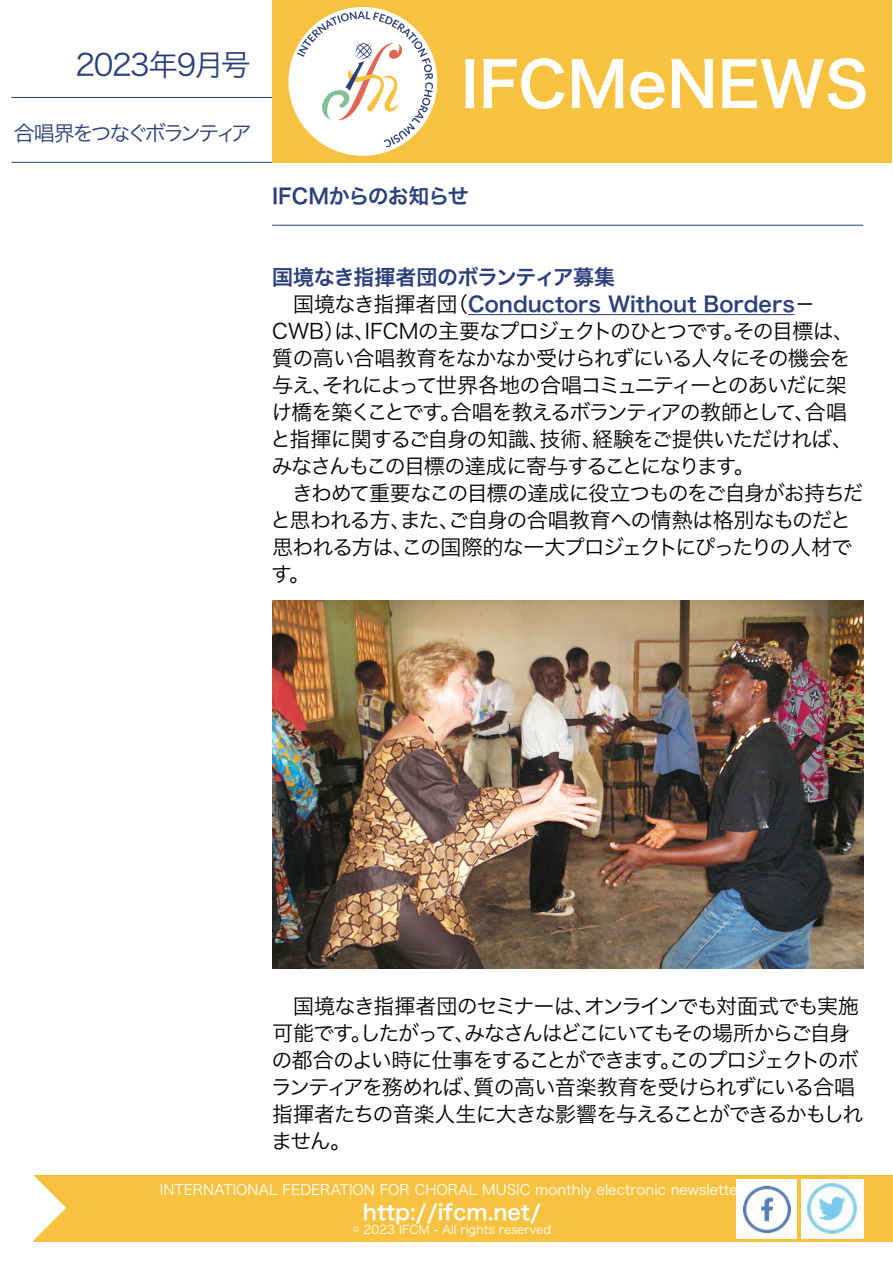
<style>
.page{position:relative;width:893px;height:1263px;background:#fff}
.page>*{position:absolute;margin:0;border:0;box-sizing:border-box;transform-origin:0 0}
.t1{font:61.5px "Hira Kaku Pro W6";color:#fff}
.t2{font:30px "Hira Kaku Pro W3";letter-spacing:-.05em;color:#2a3f7c}
.t3{font:21px/27px "Hira Kaku Pro W3";letter-spacing:-.065em;color:#000}
.t4{font:21px/27px "Hira Kaku Pro W6";color:#2a3f7c}
.t5{font:21px "Hira Kaku Pro W6";color:#fff}
.t6{font:21px "Hira Kaku Pro W3";letter-spacing:-.14em;color:#2a3f7c}
.t7{font:21px "Hira Kaku Pro W6";letter-spacing:-.03em;color:#2a3f7c}
.t8{font:14.25px "Hira Kaku Pro W3";color:#fff}
.t9{font:12px "Hira Kaku Pro W3";color:#fff}
.s1{font-family:"Hira Kaku Pro W3";color:#000}
</style>
<div class="page">
<hr style="left:272px;top:225px;width:591px;height:1px;background:#2a3f7c">
<hr style="left:468px;top:314px;width:326px;height:1px;background:#2a3f7c">
<div style="left:33px;top:1176px;width:860px;height:66px;background:#f6c240"></div>
<svg style="left:33px;top:1175px;width:33px;height:66px"></svg>
<img style="left:737px;top:1179px;width:59px;height:60px">
<img style="left:801px;top:1179px;width:62px;height:60px">
<hr style="left:11px;top:97px;width:261px;height:1px;background:#2a3f7c">
<hr style="left:11px;top:162px;width:261px;height:1px;background:#2a3f7c">
<div style="left:272px;top:0;width:619px;height:163px;background:#f6c240"></div>
<div style="left:288px;top:7px;width:149px;height:149px;background:#fff;border-radius:50%"></div>
<svg style="left:297px;top:11px;width:136px;height:136px"></svg>
<img style="left:272px;top:600px;width:591px;height:369px">
<h2 class="t2" style="left:76px;top:38px;width:177px">2023年9月号</h2>
<p class="t6" style="left:14px;top:114px;width:239px">合唱界をつなぐボランティア</p>
<h1 class="t1" style="left:461px;top:29px;width:409px">IFCMeNEWS</h1>
<p class="t7" style="left:272px;top:177px;width:198px">IFCMからのお知らせ</p>
<p class="t4" style="left:272px;top:262px;width:545px">国境なき指揮者団のボランティア募集<br><span class="s1">　国境なき指揮者団（</span>Conductors Without Borders<span class="s1">－</span></p>
<p class="t3" style="left:270px;top:316px;width:595px">CWB）は、IFCMの主要なプロジェクトのひとつです。その目標は、質の高い合唱教育をなかなか受けられずにいる人々にその機会を与え、それによって世界各地の合唱コミュニティーとのあいだに架け橋を築くことです。合唱を教えるボランティアの教師として、合唱と指揮に関するご自身の知識、技術、経験をご提供いただければ、みなさんもこの目標の達成に寄与することになります。<br>　きわめて重要なこの目標の達成に役立つものをご自身がお持ちだと思われる方、また、ご自身の合唱教育への情熱は格別なものだと思われる方は、この国際的な一大プロジェクトにぴったりの人材です。</p>
<p class="t3" style="left:271px;top:991px;width:594px">　国境なき指揮者団のセミナーは、オンラインでも対面式でも実施可能です。したがって、みなさんはどこにいてもその場所からご自身の都合のよい時に仕事をすることができます。このプロジェクトのボランティアを務めれば、質の高い音楽教育を受けられずにいる合唱指揮者たちの音楽人生に大きな影響を与えることができるかもしれません。</p>
<p class="t8" style="left:160px;top:1177px;width:585px">INTERNATIONAL FEDERATION FOR CHORAL MUSIC monthly electronic newsletter</p>
<p class="t5" style="left:363px;top:1193px;width:179px">http://ifcm.net/</p>
<p class="t9" style="left:353px;top:1219px;width:200px">© 2023 IFCM - All rights reserved</p>
</div>
